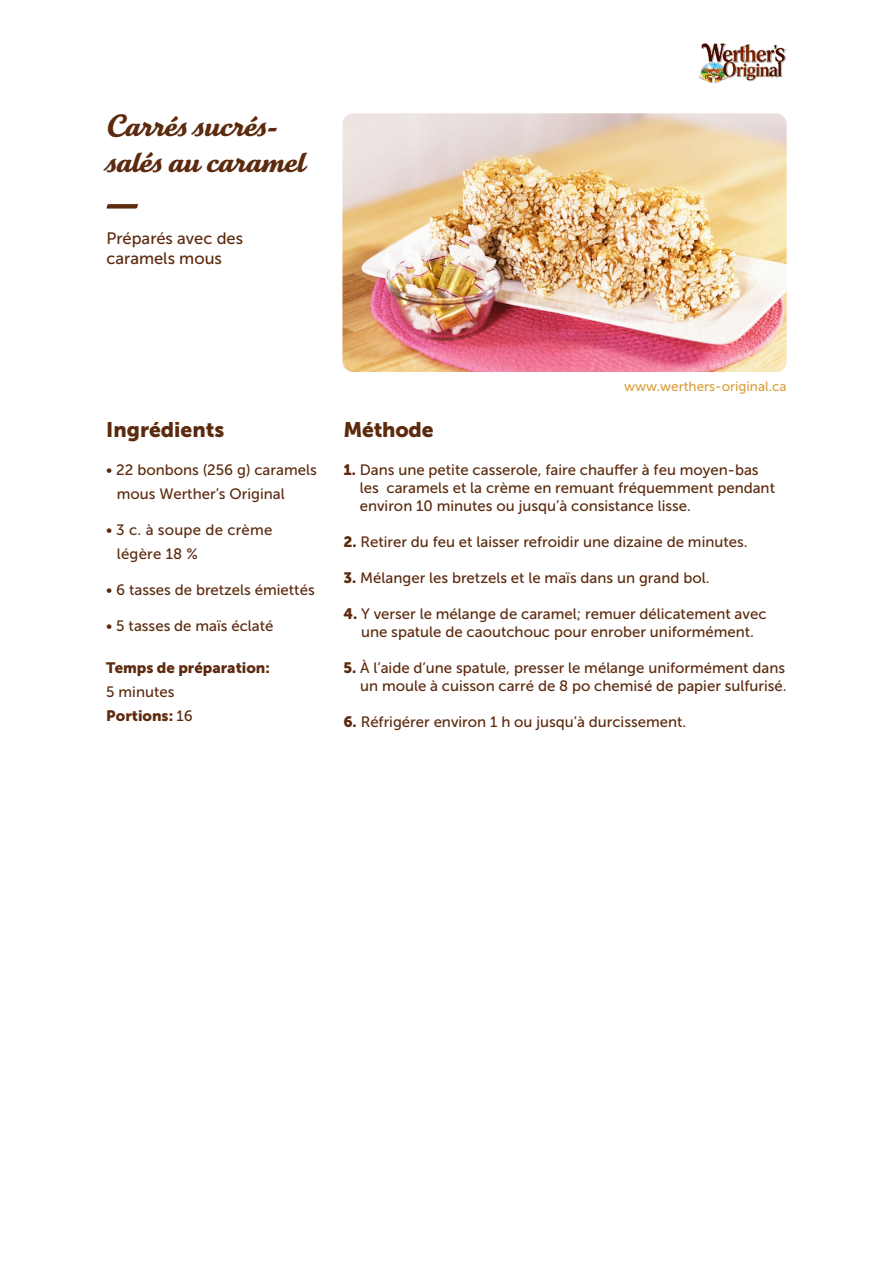
<style>
.page{position:relative;width:893px;height:1263px;background:#fff}
.page>*{position:absolute;margin:0;border:0;box-sizing:border-box;transform-origin:0 0}
.t1{font:30px/36px "Tartine Script Pro Bld";color:#5c2a0e}
.t2{font:21px "Museo Sans 900";color:#5c2a0e}
.t3{font:16.5px/19.8px "Museo Sans 500";color:#5c2a0e}
.t4{font:15px/18px "Museo Sans 500";color:#5c2a0e}
.t5{font:15px "Museo Sans 900";color:#5c2a0e}
.t6{font:13.5px "Museo Sans 500";color:#dba03d}
.s1{font-family:"Museo Sans 500"}
.s2{font-family:"Museo Sans 900"}
</style>
<div class="page">
<img style="left:699px;top:43px;width:88px;height:40px">
<svg style="left:106px;top:204px;width:32px;height:5px"></svg>
<img style="left:342px;top:113px;width:445px;height:259px">
<h1 class="t1" style="left:106px;top:108px;width:200px">Carrés sucrés&shy;salés au caramel</h1>
<p class="t3" style="left:106px;top:229px;width:138px">Préparés avec des caramels mous</p>
<h2 class="t2" style="left:106px;top:417px;width:120px">Ingrédients</h2>
<p class="t4" style="left:117px;top:458px;width:201px;line-height:24px;text-indent:-10px">• 22 bonbons (256 g) caramels mous Werther’s Original</p>
<p class="t4" style="left:117px;top:518px;width:157px;line-height:24px;text-indent:-10px">• 3 c. à soupe de crème légère 18 %</p>
<p class="t4" style="left:106px;top:581px;width:210px">• 6 tasses de bretzels émiettés</p>
<p class="t4" style="left:106px;top:617px;width:169px">• 5 tasses de maïs éclaté</p>
<p class="t5" style="left:106px;top:660px;width:165px">Temps de préparation:</p>
<p class="t4" style="left:106px;top:683px;width:70px">5 minutes</p>
<p class="t5" style="left:106px;top:708px;width:88px">Portions: <span class="s1">16</span></p>
<p class="t6" style="left:624px;top:379px;width:164px">www.werthers-original.ca</p>
<h2 class="t2" style="left:343px;top:417px;width:92px">Méthode</h2>
<p class="t4" style="left:360px;top:460px;width:417px;text-indent:-16px"><span class="s2">1.</span> Dans une petite casserole, faire chauffer à feu moyen-bas les caramels et la crème en remuant fréquemment pendant environ 10 minutes ou jusqu’à consistance lisse.</p>
<p class="t4" style="left:343px;top:532px;width:406px"><span class="s2">2.</span> Retirer du feu et laisser refroidir une dizaine de minutes.</p>
<p class="t4" style="left:343px;top:568px;width:368px"><span class="s2">3.</span> Mélanger les bretzels et le maïs dans un grand bol.</p>
<p class="t4" style="left:343px;top:604px;width:425px;text-align:center"><span class="s2">4.</span> Y verser le mélange de caramel; remuer délicatement avec une spatule de caoutchouc pour enrober uniformément.</p>
<p class="t4" style="left:343px;top:658px;width:445px;text-align:right"><span class="s2">5.</span> À l’aide d’une spatule, presser le mélange uniformément dans un moule à cuisson carré de 8 po chemisé de papier sulfurisé.</p>
<p class="t4" style="left:343px;top:712px;width:345px"><span class="s2">6.</span> Réfrigérer environ 1 h ou jusqu’à durcissement.</p>
</div>
